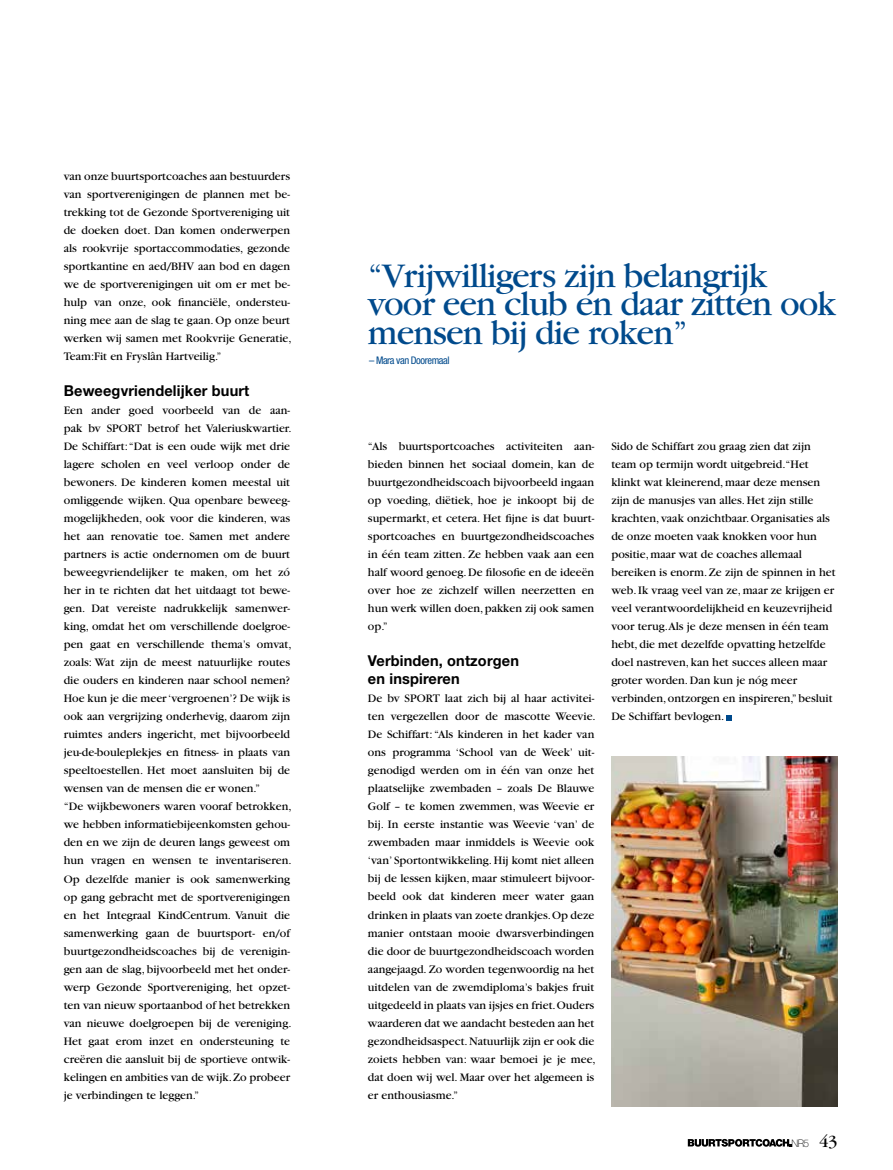
<style>
.page{position:relative;width:893px;height:1170px;background:#fff}
.page>*{position:absolute;margin:0;border:0;box-sizing:border-box;transform-origin:0 0}
.t1{font:36px/28.5px "Garamond";letter-spacing:-.025em;color:#004a8c}
.t2{font:700 15px/18px "Helvetica Neue LT Std";letter-spacing:.01em;color:#000}
.t3{font:12px/18px "Garamond";color:#000}
.t4{font:condensed 10.5px "Helvetica Neue LT Std";letter-spacing:-.04em;color:#004a8c}
.t5{font:100 10.35px "Helvetica Neue LT Std";color:#000}
.s1{font-family:"Garamond";font-weight:400;font-size:18px}
</style>
<div class="page">
<svg style="left:726px;top:715px;width:5px;height:5px"></svg>
<img style="left:611px;top:756px;width:227px;height:350px">
<svg style="left:688px;top:1138px;width:104px;height:8px"></svg>
<p class="t3" style="left:64px;top:167px;width:229px">van onze buurtsportcoaches aan bestuurders van sportverenigingen de plannen met be&shy;trekking tot de Gezonde Sportvereniging uit de doeken doet. Dan komen onderwerpen als rookvrije sportaccommodaties, gezonde sportkantine en aed/BHV aan bod en dagen we de sportverenigingen uit om er met be&shy;hulp van onze, ook financiële, ondersteu&shy;ning mee aan de slag te gaan. Op onze beurt werken wij samen met Rookvrije Generatie, Team:Fit en Fryslân Hartveilig.”</p>
<p class="t2" style="left:64px;top:381px;width:187px">Beweegvriendelijker buurt</p>
<p class="t3" style="left:64px;top:401px;width:229px">Een ander goed voorbeeld van de aan&shy;pak bv SPORT betrof het Valeriuskwartier.<br>De Schiffart: “Dat is een oude wijk met drie lagere scholen en veel verloop onder de bewoners. De kinderen komen meestal uit omliggende wijken. Qua openbare beweeg&shy;mogelijkheden, ook voor die kinderen, was het aan renovatie toe. Samen met andere partners is actie ondernomen om de buurt beweegvriendelijker te maken, om het zó her in te richten dat het uitdaagt tot bewe&shy;gen. Dat vereiste nadrukkelijk samenwer&shy;king, omdat het om verschillende doelgroe&shy;pen gaat en verschillende thema’s omvat, zoals: Wat zijn de meest natuurlijke routes die ouders en kinderen naar school nemen?<br>Hoe kun je die meer ‘vergroenen’? De wijk is ook aan vergrijzing onderhevig, daarom zijn ruimtes anders ingericht, met bijvoorbeeld jeu-de-bouleplekjes en fitness- in plaats van speeltoestellen. Het moet aansluiten bij de wensen van de mensen die er wonen.”<br>“De wijkbewoners waren vooraf betrokken, we hebben informatiebijeenkomsten gehou&shy;den en we zijn de deuren langs geweest om hun vragen en wensen te inventariseren.<br>Op dezelfde manier is ook samenwerking op gang gebracht met de sportverenigingen en het Integraal KindCentrum. Vanuit die samenwerking gaan de buurtsport- en/of buurtgezondheidscoaches bij de verenigin&shy;gen aan de slag, bijvoorbeeld met het onder&shy;werp Gezonde Sportvereniging, het opzet&shy;ten van nieuw sportaanbod of het betrekken van nieuwe doelgroepen bij de vereniging.<br>Het gaat erom inzet en ondersteuning te creëren die aansluit bij de sportieve ontwik&shy;kelingen en ambities van de wijk. Zo probeer je verbindingen te leggen.”</p>
<h1 class="t1" style="left:368px;top:262px;width:470px">“Vrijwilligers zijn belangrijk voor een club en daar zitten ook mensen bij die roken”</h1>
<p class="t4" style="left:369px;top:354px;width:82px">– Mara van Dooremaal</p>
<p class="t3" style="left:368px;top:437px;width:228px;text-align:justify">“Als buurtsportcoaches activiteiten aan&shy;bieden binnen het sociaal domein, kan de buurtgezondheidscoach bijvoorbeeld ingaan op voeding, diëtiek, hoe je inkoopt bij de supermarkt, et cetera. Het fijne is dat buurt&shy;sportcoaches en buurtgezondheidscoaches in één team zitten. Ze hebben vaak aan een half woord genoeg. De filosofie en de ideeën over hoe ze zichzelf willen neerzetten en hun werk willen doen, pakken zij ook samen op.”</p>
<p class="t2" style="left:368px;top:651px;width:152px">Verbinden, ontzorgen en inspireren</p>
<p class="t3" style="left:368px;top:689px;width:229px">De bv SPORT laat zich bij al haar activitei&shy;ten vergezellen door de mascotte Weevie.<br>De Schiffart: “Als kinderen in het kader van ons programma ‘School van de Week’ uit&shy;genodigd werden om in één van onze het plaatselijke zwembaden – zoals De Blauwe Golf – te komen zwemmen, was Weevie er bij. In eerste instantie was Weevie ‘van’ de zwembaden maar inmiddels is Weevie ook ‘van’ Sportontwikkeling. Hij komt niet alleen bij de lessen kijken, maar stimuleert bijvoor&shy;beeld ook dat kinderen meer water gaan drinken in plaats van zoete drankjes. Op deze manier ontstaan mooie dwarsverbindingen die door de buurtgezondheidscoach worden aangejaagd. Zo worden tegenwoordig na het uitdelen van de zwemdiploma’s bakjes fruit uitgedeeld in plaats van ijsjes en friet. Ouders waarderen dat we aandacht besteden aan het gezondheidsaspect. Natuurlijk zijn er ook die zoiets hebben van: waar bemoei je je mee, dat doen wij wel. Maar over het algemeen is er enthousiasme.”</p>
<p class="t3" style="left:611px;top:437px;width:226px">Sido de Schiffart zou graag zien dat zijn team op termijn wordt uitgebreid.“Het klinkt wat kleinerend, maar deze mensen zijn de manusjes van alles. Het zijn stille krachten, vaak onzichtbaar. Organisaties als de onze moeten vaak knokken voor hun positie, maar wat de coaches allemaal bereiken is enorm. Ze zijn de spinnen in het web. Ik vraag veel van ze, maar ze krijgen er veel verantwoordelijkheid en keuzevrijheid voor terug.Als je deze mensen in één team hebt, die met dezelfde opvatting hetzelfde doel nastreven, kan het succes alleen maar groter worden. Dan kun je nóg meer verbinden, ontzorgen en inspireren,” besluit De Schiffart bevlogen.</p>
<p class="t5" style="left:792px;top:1136px;width:48px">NR5 <span class="s1">43</span></p>
</div>
